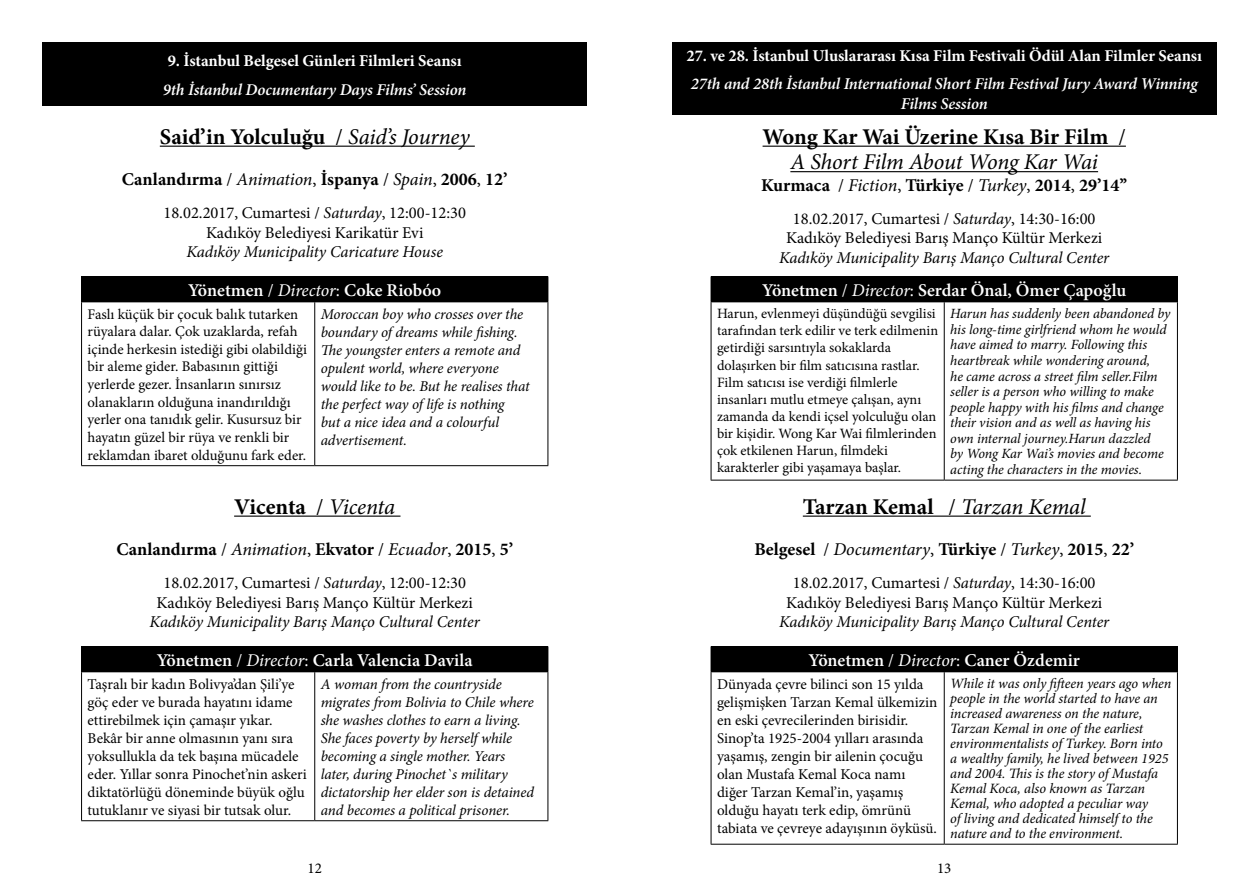
<style>
.page{position:relative;width:1259px;height:893px;background:#fff}
.page>*{position:absolute;margin:0;border:0;box-sizing:border-box;transform-origin:0 0}
.t1{font:700 22.5px/25.5px "Minion Pro";color:#000;text-align:center}
.t2{font:700 18px "Minion Pro";color:#000}
.t3{font:600 18px "Minion Pro";color:#fff}
.t4{font:16.5px/19.8px "Minion Pro";color:#000;text-align:center}
.t5{font:italic 16.5px "Minion Pro";letter-spacing:-.01em;color:#000}
.t6{font:italic 600 16.5px/19.8px "Minion Pro";letter-spacing:-.01em;color:#fff;text-align:center}
.t7{font:700 16.5px "Minion Pro";letter-spacing:-.005em;color:#fff}
.t8{font:15px/18px "Minion Pro";color:#000}
.t9{font:italic 15px/18px "Minion Pro";letter-spacing:-.005em;color:#000}
.t10{font:14.7px/17.7px "Minion Pro";color:#000}
.t11{font:italic 14.25px/15px "Minion Pro";letter-spacing:-.01em;color:#000}
.t12{font:14.25px/17.1px "Minion Pro";color:#000}
.t13{font:italic 14.1px/15.6px "Minion Pro";letter-spacing:-.005em;color:#000}
.s1{font-weight:400}
.s2{font-weight:400;font-style:italic}
.s3{font-style:italic}
</style>
<div class="page">
<hr style="left:160px;top:146px;width:315px;height:1px;background:#000">
<hr style="left:234px;top:516px;width:166px;height:1px;background:#000">
<div style="left:82px;top:277px;width:466px;height:25px;background:#000"></div>
<hr style="left:81px;top:276px;width:234px;height:1px;background:#000">
<svg style="left:81px;top:277px;width:1px;height:24px"></svg>
<hr style="left:315px;top:276px;width:233px;height:1px;background:#000">
<hr style="left:81px;top:301px;width:234px;height:1px;background:#000">
<hr style="left:81px;top:302px;width:1px;height:163px;background:#000">
<hr style="left:314px;top:302px;width:1px;height:163px;background:#000">
<hr style="left:547px;top:302px;width:1px;height:163px;background:#000">
<hr style="left:81px;top:465px;width:234px;height:1px;background:#000">
<hr style="left:315px;top:465px;width:233px;height:1px;background:#000">
<div style="left:82px;top:647px;width:466px;height:25px;background:#000"></div>
<hr style="left:81px;top:646px;width:234px;height:1px;background:#000">
<svg style="left:81px;top:647px;width:1px;height:24px"></svg>
<hr style="left:315px;top:646px;width:233px;height:1px;background:#000">
<hr style="left:81px;top:671px;width:234px;height:1px;background:#000">
<hr style="left:81px;top:672px;width:1px;height:148px;background:#000">
<hr style="left:314px;top:672px;width:1px;height:148px;background:#000">
<hr style="left:547px;top:672px;width:1px;height:148px;background:#000">
<hr style="left:81px;top:820px;width:234px;height:1px;background:#000">
<hr style="left:315px;top:820px;width:233px;height:1px;background:#000">
<div style="left:43px;top:43px;width:544px;height:63px;background:#000"></div>
<hr style="left:762px;top:146px;width:364px;height:1px;background:#000">
<hr style="left:790px;top:171px;width:308px;height:1px;background:#000">
<hr style="left:803px;top:516px;width:287px;height:1px;background:#000">
<div style="left:711px;top:277px;width:466px;height:25px;background:#000"></div>
<hr style="left:710px;top:276px;width:234px;height:1px;background:#000">
<svg style="left:710px;top:277px;width:1px;height:24px"></svg>
<hr style="left:944px;top:276px;width:233px;height:1px;background:#000">
<svg style="left:1177px;top:277px;width:1px;height:24px"></svg>
<hr style="left:710px;top:301px;width:234px;height:1px;background:#000">
<hr style="left:710px;top:302px;width:1px;height:178px;background:#000">
<hr style="left:944px;top:302px;width:1px;height:178px;background:#000">
<hr style="left:1177px;top:302px;width:1px;height:178px;background:#000">
<hr style="left:710px;top:480px;width:234px;height:1px;background:#000">
<hr style="left:944px;top:480px;width:233px;height:1px;background:#000">
<div style="left:711px;top:647px;width:466px;height:25px;background:#000"></div>
<hr style="left:710px;top:646px;width:234px;height:1px;background:#000">
<svg style="left:710px;top:647px;width:1px;height:24px"></svg>
<hr style="left:944px;top:646px;width:233px;height:1px;background:#000">
<svg style="left:1177px;top:647px;width:1px;height:24px"></svg>
<hr style="left:710px;top:671px;width:234px;height:1px;background:#000">
<hr style="left:710px;top:672px;width:1px;height:172px;background:#000">
<hr style="left:944px;top:672px;width:1px;height:172px;background:#000">
<hr style="left:1177px;top:672px;width:1px;height:172px;background:#000">
<hr style="left:710px;top:844px;width:234px;height:1px;background:#000">
<hr style="left:944px;top:844px;width:233px;height:1px;background:#000">
<div style="left:672px;top:43px;width:544px;height:72px;background:#000"></div>
<p class="t7" style="left:168px;top:49px;width:295px">9. İstanbul Belgesel Günleri Filmleri Seansı</p>
<p class="t6" style="left:163px;top:79px;width:305px">9th İstanbul Documentary Days Films’ Session</p>
<h1 class="t1" style="left:160px;top:124px;width:311px">Said’in Yolculuğu <span class="s1">/</span> <span class="s2">Said’s Journey</span></h1>
<p class="t2" style="left:122px;top:167px;width:387px">Canlandırma <span class="s1">/</span> <span class="s2">Animation</span><span class="s1">,</span> İspanya <span class="s1">/</span> <span class="s2">Spain</span><span class="s1">,</span> 2006<span class="s1">,</span> 12’</p>
<p class="t4" style="left:163px;top:203px;width:304px">18.02.2017, Cumartesi / <span class="s3">Saturday</span>, 12:00-12:30<br>Kadıköy Belediyesi Karikatür Evi</p>
<p class="t5" style="left:186px;top:241px;width:258px">Kadıköy Municipality Caricature House</p>
<p class="t3" style="left:188px;top:278px;width:255px">Yönetmen <span class="s1">/</span> <span class="s2">Director</span><span class="s1">:</span> Coke Riobóo</p>
<p class="t10" style="left:88px;top:305px;width:221px">Faslı küçük bir çocuk balık tutarken rüyalara dalar. Çok uzaklarda, refah içinde herkesin istediği gibi olabildiği bir aleme gider. Babasının gittiği yerlerde gezer. İnsanların sınırsız olanakların olduğuna inandırıldığı yerler ona tanıdık gelir. Kusursuz bir hayatın güzel bir rüya ve renkli bir reklamdan ibaret olduğunu fark eder.</p>
<p class="t9" style="left:321px;top:305px;width:210px">Moroccan boy who crosses over the boundary of dreams while fishing.<br>The youngster enters a remote and opulent world, where everyone would like to be. But he realises that the perfect way of life is nothing<br>but a nice idea and a colourful advertisement.</p>
<h1 class="t1" style="left:234px;top:494px;width:163px">Vicenta <span class="s1">/</span> <span class="s2">Vicenta</span></h1>
<p class="t2" style="left:116px;top:537px;width:398px">Canlandırma <span class="s1">/</span> <span class="s2">Animation</span><span class="s1">,</span> Ekvator <span class="s1">/</span> <span class="s2">Ecuador</span><span class="s1">,</span> 2015<span class="s1">,</span> 5’</p>
<p class="t4" style="left:157px;top:573px;width:318px">18.02.2017, Cumartesi / <span class="s3">Saturday</span>, 12:00-12:30<br>Kadıköy Belediyesi Barış Manço Kültür Merkezi</p>
<p class="t5" style="left:150px;top:611px;width:332px">Kadıköy Municipality Barış Manço Cultural Center</p>
<p class="t3" style="left:157px;top:648px;width:317px">Yönetmen <span class="s1">/</span> <span class="s2">Director</span><span class="s1">:</span> Carla Valencia Davila</p>
<p class="t8" style="left:88px;top:675px;width:221px">Taşralı bir kadın Bolivya’dan Şili’ye göç eder ve burada hayatını idame ettirebilmek için çamaşır yıkar.<br>Bekâr bir anne olmasının yanı sıra yoksullukla da tek başına mücadele eder. Yıllar sonra Pinochet’nin askeri diktatörlüğü döneminde büyük oğlu tutuklanır ve siyasi bir tutsak olur.</p>
<p class="t9" style="left:321px;top:675px;width:215px">A woman from the countryside migrates from Bolivia to Chile where she washes clothes to earn a living.<br>She faces poverty by herself while becoming a single mother. Years later, during Pinochet`s military dictatorship her elder son is detained and becomes a political prisoner.</p>
<p class="t8" style="left:307px;top:859px;width:16px">12</p>
<p class="t7" style="left:686px;top:44px;width:517px">27. ve 28. İstanbul Uluslararası Kısa Film Festivali Ödül Alan Filmler Seansı</p>
<p class="t6" style="left:691px;top:74px;width:508px">27th and 28th İstanbul International Short Film Festival Jury Award Winning<br>Films Session</p>
<h1 class="t1" style="left:762px;top:124px;width:365px">Wong Kar Wai Üzerine Kısa Bir Film <span class="s1">/<br></span><span class="s2">A Short Film About Wong Kar Wai</span></h1>
<p class="t2" style="left:761px;top:173px;width:367px">Kurmaca <span class="s1">/</span> <span class="s2">Fiction</span><span class="s1">,</span> Türkiye <span class="s1">/</span> <span class="s2">Turkey</span><span class="s1">,</span> 2014<span class="s1">,</span> 29’14’’</p>
<p class="t4" style="left:786px;top:208px;width:318px">18.02.2017, Cumartesi / <span class="s3">Saturday</span>, 14:30-16:00<br>Kadıköy Belediyesi Barış Manço Kültür Merkezi</p>
<p class="t5" style="left:779px;top:247px;width:332px">Kadıköy Municipality Barış Manço Cultural Center</p>
<p class="t3" style="left:762px;top:278px;width:365px">Yönetmen <span class="s1">/</span> <span class="s2">Director</span><span class="s1">:</span> Serdar Önal, Ömer Çapoğlu</p>
<p class="t12" style="left:717px;top:305px;width:223px">Harun, evlenmeyi düşündüğü sevgilisi tarafından terk edilir ve terk edilmenin getirdiği sarsıntıyla sokaklarda dolaşırken bir film satıcısına rastlar.<br>Film satıcısı ise verdiği filmlerle insanları mutlu etmeye çalışan, aynı zamanda da kendi içsel yolculuğu olan bir kişidir. Wong Kar Wai filmlerinden çok etkilenen Harun, filmdeki karakterler gibi yaşamaya başlar.</p>
<p class="t13" style="left:950px;top:306px;width:222px">Harun has suddenly been abandoned by his long-time girlfriend whom he would have aimed to marry. Following this heartbreak while wondering around,<br>he came across a street film seller.Film seller is a person who willing to make people happy with his films and change their vision and as well as having his own internal journey.Harun dazzled<br>by Wong Kar Wai’s movies and become acting the characters in the movies.</p>
<h1 class="t1" style="left:803px;top:494px;width:284px">Tarzan Kemal <span class="s1">/</span> <span class="s2">Tarzan Kemal</span></h1>
<p class="t2" style="left:754px;top:537px;width:381px">Belgesel <span class="s1">/</span> <span class="s2">Documentary</span><span class="s1">,</span> Türkiye <span class="s1">/</span> <span class="s2">Turkey</span><span class="s1">,</span> 2015<span class="s1">,</span> 22’</p>
<p class="t4" style="left:786px;top:573px;width:318px">18.02.2017, Cumartesi / <span class="s3">Saturday</span>, 14:30-16:00<br>Kadıköy Belediyesi Barış Manço Kültür Merkezi</p>
<p class="t5" style="left:779px;top:611px;width:332px">Kadıköy Municipality Barış Manço Cultural Center</p>
<p class="t3" style="left:808px;top:648px;width:273px">Yönetmen <span class="s1">/</span> <span class="s2">Director</span><span class="s1">:</span> Caner Özdemir</p>
<p class="t8" style="left:717px;top:675px;width:222px">Dünyada çevre bilinci son 15 yılda gelişmişken Tarzan Kemal ülkemizin en eski çevrecilerinden birisidir.<br>Sinop’ta 1925-2004 yılları arasında yaşamış, zengin bir ailenin çocuğu olan Mustafa Kemal Koca namı diğer Tarzan Kemal’in, yaşamış olduğu hayatı terk edip, ömrünü tabiata ve çevreye adayışının öyküsü.</p>
<p class="t11" style="left:950px;top:676px;width:223px">While it was only fifteen years ago when people in the world started to have an increased awareness on the nature, Tarzan Kemal in one of the earliest environmentalists of Turkey. Born into a wealthy family, he lived between 1925 and 2004. This is the story of Mustafa Kemal Koca, also known as Tarzan Kemal, who adopted a peculiar way<br>of living and dedicated himself to the nature and to the environment.</p>
<p class="t8" style="left:937px;top:859px;width:16px">13</p>
</div>
